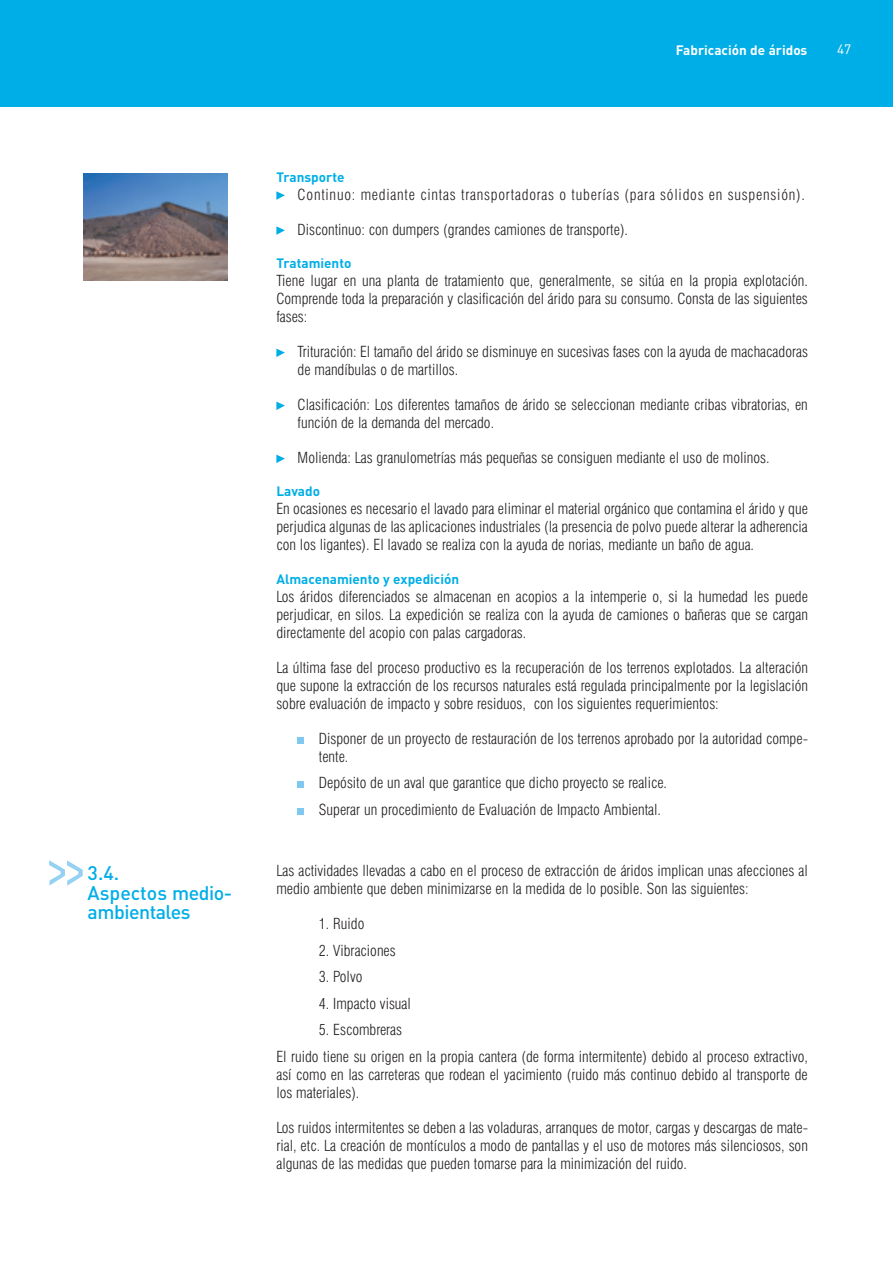
<style>
.page{position:relative;width:893px;height:1263px;background:#fff}
.page>*{position:absolute;margin:0;border:0;box-sizing:border-box;transform-origin:0 0}
.t1{font:500 19.5px/19.5px "DIN";letter-spacing:-.025em;color:#00aee7}
.t2{font:300 condensed 15px/18px "Swiss 721 BT";color:#231f20}
.t3{font:300 condensed 15px "Swiss 721 BT";letter-spacing:.05em;color:#231f20}
.t4{font:700 13.5px "DIN";color:#00aee7}
.t5{font:700 13.5px "DIN";color:#fff}
.t6{font:13.5px "DIN";color:#fff}
</style>
<div class="page">
<div style="left:0;top:0;width:893px;height:106px;background:#00aee7"></div>
<svg style="left:276px;top:191px;width:9px;height:9px"></svg>
<svg style="left:276px;top:226px;width:9px;height:9px"></svg>
<svg style="left:276px;top:349px;width:9px;height:8px"></svg>
<svg style="left:276px;top:402px;width:9px;height:8px"></svg>
<svg style="left:276px;top:455px;width:9px;height:8px"></svg>
<svg style="left:298px;top:737px;width:6px;height:6px"></svg>
<svg style="left:298px;top:782px;width:6px;height:6px"></svg>
<svg style="left:298px;top:808px;width:6px;height:6px"></svg>
<svg style="left:49px;top:860px;width:34px;height:26px"></svg>
<img style="left:83px;top:173px;width:144px;height:107px">
<p class="t5" style="left:676px;top:41px;width:133px">Fabricación de áridos</p>
<p class="t6" style="left:837px;top:41px;width:16px">47</p>
<h1 class="t1" style="left:88px;top:863px;width:146px">3.4.<br>Aspectos medio&shy;ambientales</h1>
<p class="t4" style="left:276px;top:168px;width:70px">Transporte</p>
<p class="t3" style="left:298px;top:185px;width:509px">Continuo: mediante cintas transportadoras o tuberías (para sólidos en suspensión).</p>
<p class="t2" style="left:298px;top:220px;width:332px">Discontinuo: con dumpers (grandes camiones de transporte).</p>
<p class="t4" style="left:276px;top:254px;width:77px">Tratamiento</p>
<p class="t2" style="left:276px;top:272px;width:533px;text-align:justify">Tiene lugar en una planta de tratamiento que, generalmente, se sitúa en la propia explotación.<br>Comprende toda la preparación y clasificación del árido para su consumo. Consta de las siguientes fases:</p>
<p class="t2" style="left:298px;top:343px;width:512px">Trituración: El tamaño del árido se disminuye en sucesivas fases con la ayuda de machacadoras de mandíbulas o de martillos.</p>
<p class="t2" style="left:298px;top:396px;width:512px">Clasificación: Los diferentes tamaños de árido se seleccionan mediante cribas vibratorias, en función de la demanda del mercado.</p>
<p class="t2" style="left:298px;top:449px;width:473px">Molienda: Las granulometrías más pequeñas se consiguen mediante el uso de molinos.</p>
<p class="t4" style="left:276px;top:483px;width:45px">Lavado</p>
<p class="t2" style="left:276px;top:500px;width:533px;text-align:justify">En ocasiones es necesario el lavado para eliminar el material orgánico que contamina el árido y que perjudica algunas de las aplicaciones industriales (la presencia de polvo puede alterar la adherencia con los ligantes). El lavado se realiza con la ayuda de norias, mediante un baño de agua.</p>
<p class="t4" style="left:276px;top:570px;width:184px">Almacenamiento y expedición</p>
<p class="t2" style="left:276px;top:587px;width:533px;text-align:justify">Los áridos diferenciados se almacenan en acopios a la intemperie o, si la humedad les puede perjudicar, en silos. La expedición se realiza con la ayuda de camiones o bañeras que se cargan directamente del acopio con palas cargadoras.</p>
<p class="t2" style="left:276px;top:658px;width:533px;text-align:justify">La última fase del proceso productivo es la recuperación de los terrenos explotados. La alteración que supone la extracción de los recursos naturales está regulada principalmente por la legislación sobre evaluación de impacto y sobre residuos, con los siguientes requerimientos:</p>
<p class="t2" style="left:319px;top:729px;width:490px">Disponer de un proyecto de restauración de los terrenos aprobado por la autoridad compe&shy;tente.</p>
<p class="t2" style="left:319px;top:769px;width:350px;line-height:26.5px">Depósito de un aval que garantice que dicho proyecto se realice.<br>Superar un procedimiento de Evaluación de Impacto Ambiental.</p>
<p class="t2" style="left:276px;top:862px;width:533px">Las actividades llevadas a cabo en el proceso de extracción de áridos implican unas afecciones al medio ambiente que deben minimizarse en la medida de lo posible. Son las siguientes:</p>
<p class="t2" style="left:319px;top:915px;width:47px">1. Ruido</p>
<p class="t2" style="left:319px;top:941px;width:78px">2. Vibraciones</p>
<p class="t2" style="left:319px;top:968px;width:45px">3. Polvo</p>
<p class="t2" style="left:319px;top:994px;width:93px">4. Impacto visual</p>
<p class="t2" style="left:276px;top:1016px;width:533px;line-height:26.5px;text-indent:43px">5. Escombreras<br>El ruido tiene su origen en la propia cantera (de forma intermitente) debido al proceso extractivo,</p>
<p class="t2" style="left:276px;top:1065px;width:533px">así como en las carreteras que rodean el yacimiento (ruido más continuo debido al transporte de los materiales).</p>
<p class="t2" style="left:276px;top:1118px;width:533px;text-align:justify">Los ruidos intermitentes se deben a las voladuras, arranques de motor, cargas y descargas de mate&shy;rial, etc. La creación de montículos a modo de pantallas y el uso de motores más silenciosos, son algunas de las medidas que pueden tomarse para la minimización del ruido.</p>
</div>
